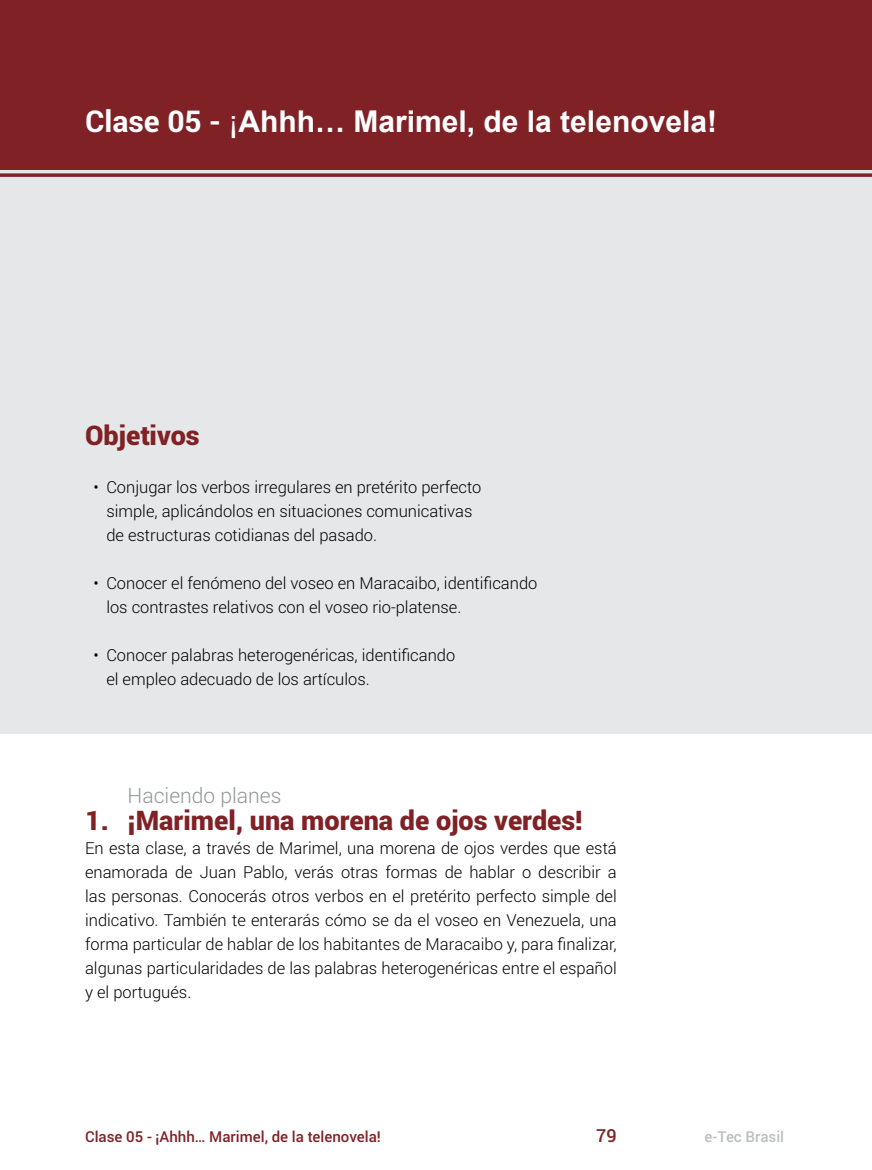
<style>
.page{position:relative;width:872px;height:1170px;background:#fff}
.page>*{position:absolute;margin:0;border:0;box-sizing:border-box;transform-origin:0 0}
.t1{font:700 30px "Arial";color:#fff}
.t2{font:900 27px "Roboto";color:#802126}
.t3{font:300 21px "Roboto";color:#939598}
.t4{font:500 18px "Roboto";color:#802126}
.t5{font:300 16.5px/24px "Roboto";color:#000}
.t6{font:500 15px "Roboto";color:#802126}
.t7{font:500 15px "Roboto";color:#bcbec0}
.s1{font-family:"Roboto"}
.s2{font-weight:400}
</style>
<div class="page">
<div style="left:0;top:149px;width:872px;height:584px;background:#e6e7e8"></div>
<div style="left:0;top:0;width:872px;height:170px;background:#802126"></div>
<hr style="left:0;top:174px;width:872px;height:3px;background:#802126">
<h1 class="t1" style="left:85px;top:102px;width:633px"><span class="s1">Clase 05 -</span> <span class="s2">¡</span>Ahhh… Marimel, de la telenovela!</h1>
<h2 class="t2" style="left:85px;top:416px;width:116px">Objetivos</h2>
<p class="t5" style="left:106px;top:475px;width:376px;text-indent:-13px">• Conjugar los verbos irregulares en pretérito perfecto simple, aplicándolos en situaciones comunicativas de estructuras cotidianas del pasado.</p>
<p class="t5" style="left:106px;top:571px;width:432px;text-indent:-13px">• Conocer el fenómeno del voseo en Maracaibo, identificando los contrastes relativos con el voseo rio-platense.</p>
<p class="t5" style="left:106px;top:643px;width:350px;text-indent:-13px">• Conocer palabras heterogenéricas, identificando el empleo adecuado de los artículos.</p>
<p class="t3" style="left:128px;top:780px;width:155px">Haciendo planes</p>
<h2 class="t2" style="left:85px;top:800px;width:499px">1. ¡Marimel, una morena de ojos verdes!</h2>
<p class="t5" style="left:85px;top:835px;width:533px;text-align:justify">En esta clase, a través de Marimel, una morena de ojos verdes que está enamorada de Juan Pablo, verás otras formas de hablar o describir a las personas. Conocerás otros verbos en el pretérito perfecto simple del indicativo. También te enterarás cómo se da el voseo en Venezuela, una forma particular de hablar de los habitantes de Maracaibo y, para finalizar, algunas particularidades de las palabras heterogenéricas entre el español y el portugués.</p>
<p class="t6" style="left:85px;top:1125px;width:297px">Clase 05 - ¡Ahhh… Marimel, de la telenovela!</p>
<p class="t4" style="left:596px;top:1122px;width:22px">79</p>
<p class="t7" style="left:704px;top:1125px;width:81px">e-Tec Brasil</p>
</div>
